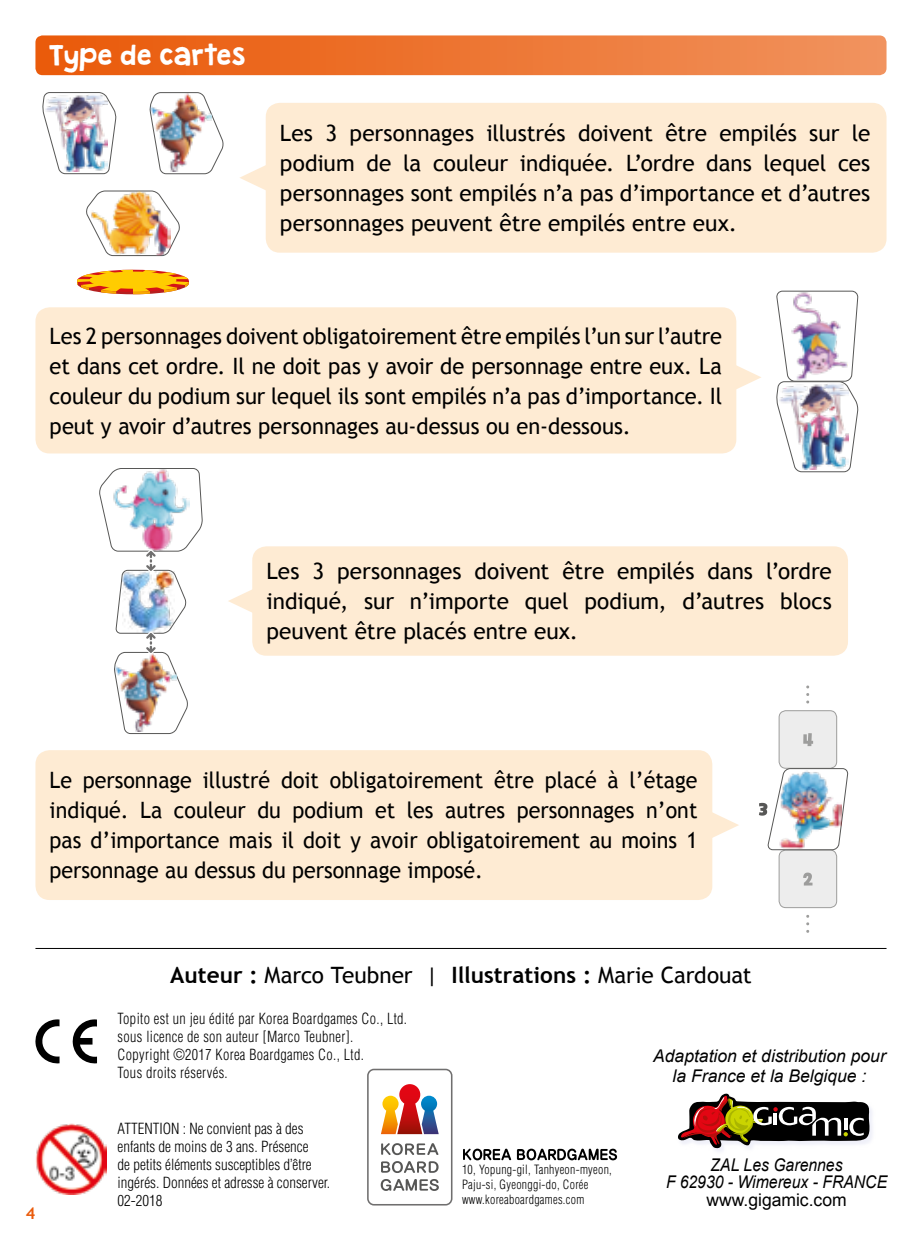
<style>
.page{position:relative;width:922px;height:1241px;background:#fff}
.page>*{position:absolute;margin:0;border:0;box-sizing:border-box;transform-origin:0 0}
.t1{font:25px "Granstander Clean";color:#fff}
.t2{font:22.5px/30px "Trebuchet MS";color:#000;text-align:justify}
.t3{font:22.5px/30px "Trebuchet MS";color:#000;text-align:justify;scale:.95 1}
.t4{font:italic 17.5px/20px "Arial";color:#000;text-align:center}
.t5{font:italic 17.5px/17.5px "Arial";color:#000;text-align:center;scale:.9 1}
.t6{font:17.5px "Arial";color:#000}
.t7{font:700 16.25px "Trebuchet MS";color:#ea5b0b}
.t8{font:300 condensed 15px/18px "Helvetica LT Std";letter-spacing:.025em;color:#000;scale:.95 1}
.t9{font:300 condensed 15px/18px "Helvetica LT Std";color:#000}
.t10{font:300 condensed 12.5px/15px "Helvetica LT Std";letter-spacing:.025em;color:#000;scale:.95 1}
.s1{font-weight:700}
</style>
<div class="page">
<div style="left:778px;top:849px;width:58px;height:58px;background:#ededed;border-radius:7px"></div>
<div style="left:778px;top:849px;width:58px;height:58px;border:1px solid #9d9d9c;border-radius:7px"></div>
<svg style="left:803px;top:872px;width:9px;height:13px"></svg>
<svg style="left:806px;top:915px;width:3px;height:17px"></svg>
<div style="left:778px;top:710px;width:58px;height:58px;background:#ededed;border-radius:7px"></div>
<div style="left:778px;top:710px;width:58px;height:58px;border:1px solid #9d9d9c;border-radius:7px"></div>
<svg style="left:803px;top:733px;width:9px;height:13px"></svg>
<svg style="left:806px;top:685px;width:3px;height:18px"></svg>
<svg style="left:759px;top:767px;width:89px;height:83px"></svg>
<img style="left:774px;top:769px;width:67px;height:79px">
<svg style="left:776px;top:290px;width:82px;height:182px"></svg>
<img style="left:779px;top:383px;width:69px;height:87px">
<svg style="left:77px;top:270px;width:112px;height:24px"></svg>
<svg style="left:161px;top:114px;width:63px;height:60px"></svg>
<img style="left:150px;top:92px;width:62px;height:80px">
<svg style="left:43px;top:92px;width:73px;height:82px"></svg>
<img style="left:45px;top:94px;width:62px;height:78px">
<svg style="left:86px;top:190px;width:94px;height:66px"></svg>
<img style="left:88px;top:191px;width:83px;height:64px">
<img style="left:99px;top:468px;width:103px;height:266px">
<div style="left:35px;top:35px;width:851px;height:40px;background:linear-gradient(to right,#e95807,#f1925d);border-radius:7px"></div>
<div style="left:266px;top:103px;width:620px;height:150px;background:#feebd3;border-radius:14px"></div>
<svg style="left:240px;top:165px;width:26px;height:26px"></svg>
<div style="left:252px;top:546px;width:595px;height:109px;background:#feebd3;border-radius:14px"></div>
<svg style="left:228px;top:588px;width:25px;height:26px"></svg>
<div style="left:35px;top:307px;width:701px;height:146px;background:#feebd3;border-radius:14px"></div>
<svg style="left:736px;top:364px;width:25px;height:26px"></svg>
<div style="left:35px;top:750px;width:677px;height:149px;background:#feebd3;border-radius:14px"></div>
<svg style="left:712px;top:811px;width:27px;height:27px"></svg>
<svg style="left:367px;top:1068px;width:85px;height:137px"></svg>
<div style="left:368px;top:1070px;width:83px;height:133px;background:#fff;border-radius:5px"></div>
<svg style="left:381px;top:1143px;width:57px;height:11px"></svg>
<svg style="left:381px;top:1161px;width:57px;height:11px"></svg>
<svg style="left:380px;top:1179px;width:59px;height:11px"></svg>
<svg style="left:381px;top:1084px;width:57px;height:49px"></svg>
<svg style="left:463px;top:1148px;width:48px;height:12px"></svg>
<svg style="left:517px;top:1148px;width:100px;height:12px"></svg>
<hr style="left:35px;top:947px;width:851px;height:1px;background:#000">
<img style="left:714px;top:1107px;width:158px;height:44px">
<svg style="left:678px;top:1093px;width:191px;height:55px"></svg>
<svg style="left:72px;top:1019px;width:25px;height:45px"></svg>
<svg style="left:35px;top:1019px;width:24px;height:45px"></svg>
<img style="left:36px;top:1123px;width:70px;height:71px">
<p class="t1" style="left:50px;top:41px;width:198px">Type de cartes</p>
<p class="t2" style="left:280px;top:118px;width:592px">Les 3 personnages illustrés doivent être empilés sur le podium de la couleur indiquée. L’ordre dans lequel ces personnages sont empilés n’a pas d’importance et d’autres personnages peuvent être empilés entre eux.</p>
<p class="t2" style="left:50px;top:321px;width:673px">Les 2 personnages doivent obligatoirement être empilés l’un sur l’autre et dans cet ordre. Il ne doit pas y avoir de personnage entre eux. La couleur du podium sur lequel ils sont empilés n’a pas d’importance. Il peut y avoir d’autres personnages au-dessus ou en-dessous.</p>
<p class="t2" style="left:266px;top:556px;width:566px">Les 3 personnages doivent être empilés dans l’ordre indiqué, sur n’importe quel podium, d’autres blocs peuvent être placés entre eux.</p>
<p class="t3" style="left:50px;top:765px;width:683px">Le personnage illustré doit obligatoirement être placé à l’étage indiqué. La couleur du podium et les autres personnages n’ont pas d’importance mais il doit y avoir obligatoirement au moins 1 personnage au dessus du personnage imposé.</p>
<p class="t7" style="left:26px;top:1202px;width:11px">4</p>
<p class="t2" style="left:170px;top:959px;width:583px"><span class="s1">Auteur :</span> Marco Teubner | <span class="s1">Illustrations :</span> Marie Cardouat</p>
<p class="t8" style="left:118px;top:1009px;width:306px">Topito est un jeu édité par Korea Boardgames Co., Ltd. sous licence de son auteur [Marco Teubner].<br>Copyright ©2017 Korea Boardgames Co., Ltd.<br>Tous droits réservés.</p>
<p class="t4" style="left:653px;top:1045px;width:234px">Adaptation et distribution pour la France et la Belgique :</p>
<p class="t9" style="left:118px;top:1119px;width:214px">ATTENTION : Ne convient pas à des enfants de moins de 3 ans. Présence<br>de petits éléments susceptibles d’être ingérés. Données et adresse à conserver.<br>02-2018</p>
<p class="t10" style="left:462px;top:1162px;width:159px">10, Yopung-gil, Tanhyeon-myeon,<br>Paju-si, Gyeonggi-do, Corée www.koreaboardgames.com</p>
<p class="t5" style="left:665px;top:1155px;width:247px">ZAL Les Garennes<br>F 62930 - Wimereux - FRANCE</p>
<p class="t6" style="left:706px;top:1187px;width:142px">www.gigamic.com</p>
</div>
